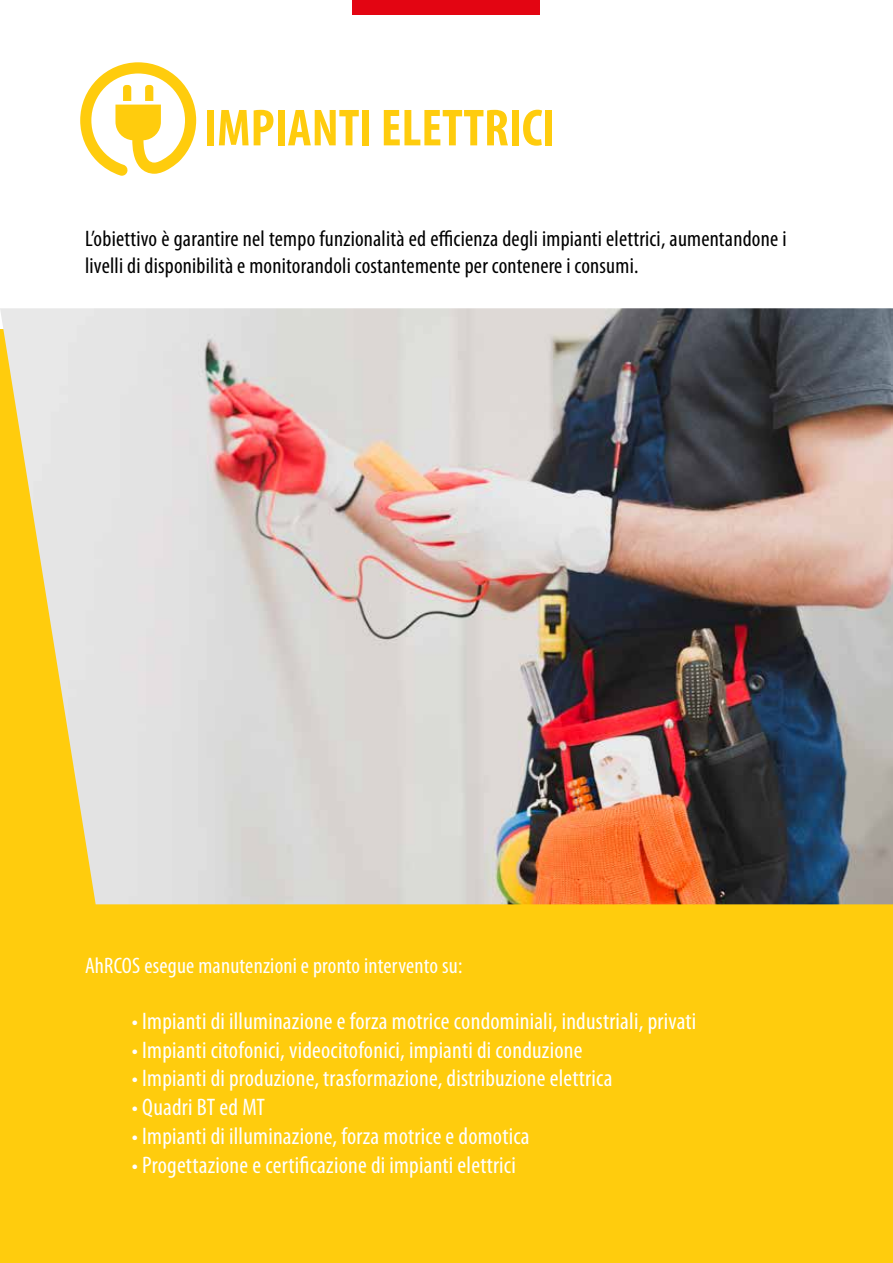
<style>
.page{position:relative;width:893px;height:1263px;background:#fff}
.page>*{position:absolute;margin:0;border:0;box-sizing:border-box;transform-origin:0 0}
.t1{font:700 condensed 52.5px "Myriad Pro";color:#ffcc0d}
.t2{font:condensed 24px "Myriad Pro";letter-spacing:.01em;color:#fff}
.t3{font:condensed 22.5px/27px "Myriad Pro";letter-spacing:.01em;color:#000}
.t4{font:condensed 22.5px "Myriad Pro";letter-spacing:.01em;color:#fff}
</style>
<div class="page">
<div style="left:353px;top:0;width:187px;height:15px;background:#e30512"></div>
<div style="left:0;top:330px;width:893px;height:933px;background:#ffcc0d"></div>
<img style="left:0;top:308px;width:893px;height:596px">
<svg style="left:80px;top:62px;width:116px;height:114px"></svg>
<h1 class="t1" style="left:204px;top:95px;width:353px">IMPIANTI ELETTRICI</h1>
<p class="t3" style="left:85px;top:225px;width:703px">L’obiettivo è garantire nel tempo funzionalità ed efficienza degli impianti elettrici, aumentandone i livelli di disponibilità e monitorandoli costantemente per contenere i consumi.</p>
<p class="t4" style="left:85px;top:952px;width:379px">AhRCOS esegue manutenzioni e pronto intervento su:</p>
<p class="t2" style="left:132px;top:1006px;width:566px">• Impianti di illuminazione e forza motrice condominiali, industriali, privati</p>
<p class="t2" style="left:132px;top:1035px;width:452px">• Impianti citofonici, videocitofonici, impianti di conduzione</p>
<p class="t2" style="left:132px;top:1064px;width:482px">• Impianti di produzione, trasformazione, distribuzione elettrica</p>
<p class="t2" style="left:132px;top:1093px;width:135px">• Quadri BT ed MT</p>
<p class="t2" style="left:132px;top:1121px;width:399px">• Impianti di illuminazione, forza motrice e domotica</p>
<p class="t2" style="left:132px;top:1150px;width:385px">• Progettazione e certificazione di impianti elettrici</p>
</div>
